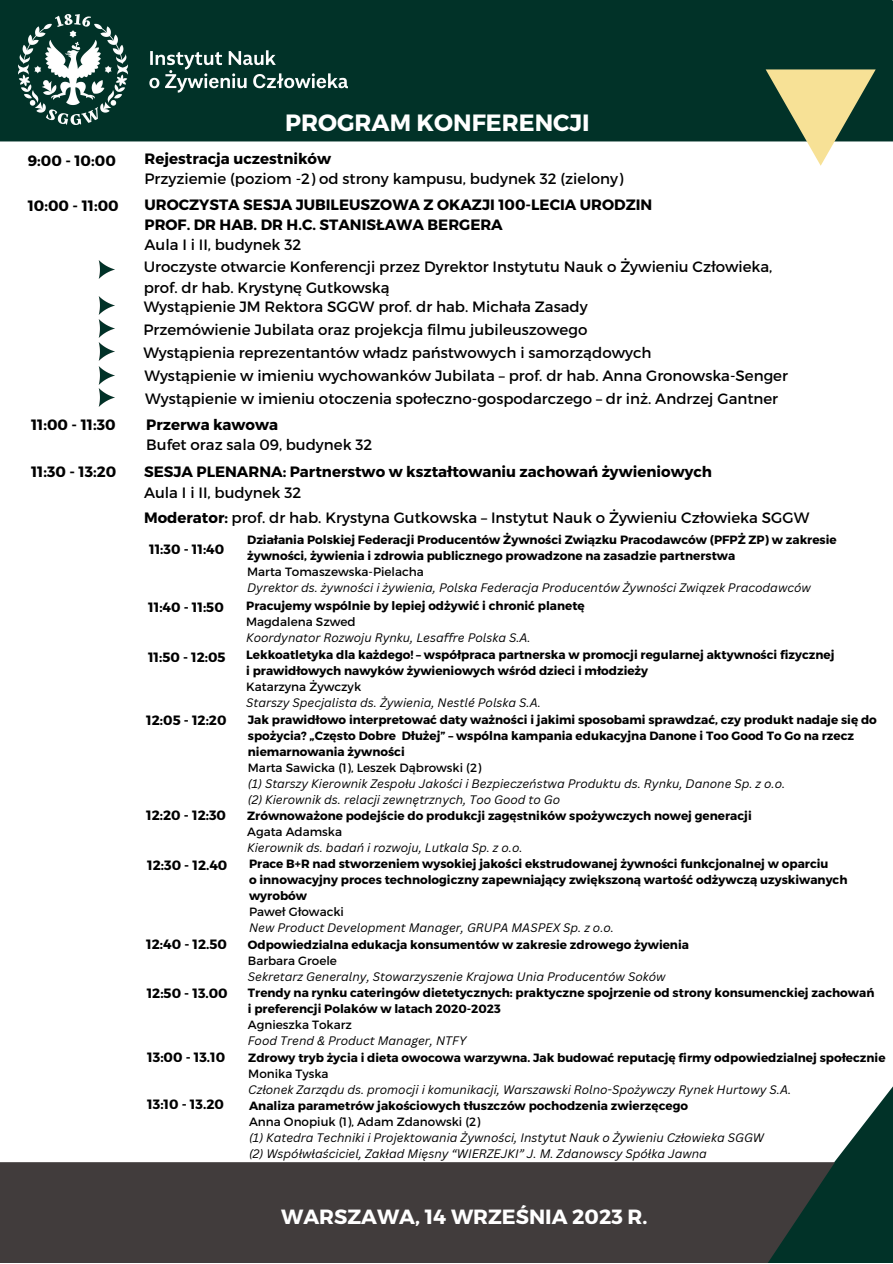
<style>
.page{position:relative;width:893px;height:1264px;background:#fff}
.page>*{position:absolute;margin:0;border:0;box-sizing:border-box;transform-origin:0 0}
.t1{font:700 23.55px "Montserrat";color:#fff}
.t2{font:700 20.55px "Montserrat";color:#fff}
.t3{font:15px "Montserrat";color:#000}
.t4{font:700 15px "Montserrat";color:#000}
.t5{font:700 13.5px "Montserrat";color:#000}
.t6{font:700 12px/16px "Montserrat";color:#000}
.t7{font:italic 12px "Canva Sans";color:#000}
.t8{font:12px "Montserrat";color:#000}
.s1{font-weight:700}
</style>
<div class="page">
<svg style="left:834px;top:1088px;width:58px;height:174px;fill:#013228"></svg>
<div style="left:0;top:0;width:892px;height:141px;background:#013228"></div>
<img style="left:18px;top:14px;width:329px;height:111px">
<svg style="left:765px;top:69px;width:110px;height:97px"></svg>
<img style="left:98px;top:260px;width:17px;height:18px">
<div style="left:0;top:1162px;width:834px;height:100px;background:#413c3c"></div>
<img style="left:98px;top:296px;width:17px;height:18px">
<img style="left:98px;top:319px;width:17px;height:18px">
<img style="left:98px;top:342px;width:17px;height:18px">
<img style="left:98px;top:366px;width:17px;height:18px">
<img style="left:98px;top:388px;width:17px;height:18px">
<p class="t1" style="left:285px;top:107px;width:306px">PROGRAM KONFERENCJI</p>
<p class="t4" style="left:144px;top:149px;width:188px">Rejestracja uczestników</p>
<p class="t3" style="left:144px;top:169px;width:480px">Przyziemie (poziom -2) od strony kampusu, budynek 32 (zielony)</p>
<p class="t4" style="left:28px;top:151px;width:90px">9:00 - 10:00</p>
<p class="t4" style="left:28px;top:196px;width:92px">10:00 - 11:00</p>
<p class="t4" style="left:144px;top:195px;width:509px">UROCZYSTA SESJA JUBILEUSZOWA Z OKAZJI 100-LECIA URODZIN</p>
<p class="t4" style="left:144px;top:215px;width:360px">PROF. DR HAB. DR H.C. STANISŁAWA BERGERA</p>
<p class="t3" style="left:144px;top:235px;width:158px">Aula I i II, budynek 32</p>
<p class="t3" style="left:144px;top:257px;width:630px">Uroczyste otwarcie Konferencji przez Dyrektor Instytutu Nauk o Żywieniu Człowieka,</p>
<p class="t3" style="left:144px;top:277px;width:247px">prof. dr hab. Krystynę Gutkowską</p>
<p class="t3" style="left:144px;top:297px;width:445px">Wystąpienie JM Rektora SGGW prof. dr hab. Michała Zasady</p>
<p class="t3" style="left:143px;top:320px;width:445px">Przemówienie Jubilata oraz projekcja filmu jubileuszowego</p>
<p class="t3" style="left:143px;top:343px;width:509px">Wystąpienia reprezentantów władz państwowych i samorządowych</p>
<p class="t3" style="left:144px;top:365px;width:645px">Wystąpienie w imieniu wychowanków Jubilata – prof. dr hab. Anna Gronowska-Senger</p>
<p class="t3" style="left:145px;top:388px;width:634px">Wystąpienie w imieniu otoczenia społeczno-gospodarczego – dr inż. Andrzej Gantner</p>
<p class="t4" style="left:31px;top:415px;width:86px">11:00 - 11:30</p>
<p class="t4" style="left:146px;top:415px;width:133px">Przerwa kawowa</p>
<p class="t3" style="left:146px;top:435px;width:227px">Bufet oraz sala 09, budynek 32</p>
<p class="t4" style="left:31px;top:462px;width:87px">11:30 - 13:20</p>
<p class="t4" style="left:144px;top:462px;width:569px">SESJA PLENARNA: Partnerstwo w kształtowaniu zachowań żywieniowych</p>
<p class="t3" style="left:144px;top:483px;width:159px">Aula I i II, budynek 32</p>
<p class="t3" style="left:144px;top:508px;width:666px"><span class="s1">Moderator:</span> prof. dr hab. Krystyna Gutkowska – Instytut Nauk o Żywieniu Człowieka SGGW</p>
<p class="t5" style="left:149px;top:540px;width:77px">11:30 - 11:40</p>
<p class="t6" style="left:247px;top:531px;width:591px">Działania Polskiej Federacji Producentów Żywności Związku Pracodawców (PFPŻ ZP) w zakresie żywności, żywienia i zdrowia publicznego prowadzone na zasadzie partnerstwa</p>
<p class="t8" style="left:247px;top:564px;width:178px">Marta Tomaszewska-Pielacha</p>
<p class="t7" style="left:247px;top:579px;width:565px">Dyrektor ds. żywności i żywienia, Polska Federacja Producentów Żywności Związek Pracodawców</p>
<p class="t5" style="left:148px;top:598px;width:77px">11:40 - 11:50</p>
<p class="t6" style="left:246px;top:597px;width:340px">Pracujemy wspólnie by lepiej odżywić i chronić planetę</p>
<p class="t8" style="left:246px;top:613px;width:111px">Magdalena Szwed</p>
<p class="t7" style="left:246px;top:629px;width:286px">Koordynator Rozwoju Rynku, Lesaffre Polska S.A.</p>
<p class="t5" style="left:148px;top:648px;width:79px">11:50 - 12:05</p>
<p class="t6" style="left:246px;top:646px;width:589px">Lekkoatletyka dla każdego! – współpraca partnerska w promocji regularnej aktywności fizycznej</p>
<p class="t6" style="left:246px;top:662px;width:403px">i prawidłowych nawyków żywieniowych wśród dzieci i młodzieży</p>
<p class="t8" style="left:246px;top:679px;width:116px">Katarzyna Żywczyk</p>
<p class="t7" style="left:246px;top:694px;width:296px">Starszy Specjalista ds. Żywienia, Nestlé Polska S.A.</p>
<p class="t5" style="left:146px;top:711px;width:82px">12:05 - 12:20</p>
<p class="t6" style="left:248px;top:711px;width:630px">Jak prawidłowo interpretować daty ważności i jakimi sposobami sprawdzać, czy produkt nadaje się do spożycia? „Często Dobre Dłużej” – wspólna kampania edukacyjna Danone i Too Good To Go na rzecz niemarnowania żywności</p>
<p class="t8" style="left:248px;top:760px;width:235px">Marta Sawicka (1), Leszek Dąbrowski (2)</p>
<p class="t7" style="left:248px;top:775px;width:539px">(1) Starszy Kierownik Zespołu Jakości i Bezpieczeństwa Produktu ds. Rynku, Danone Sp. z o.o.</p>
<p class="t7" style="left:248px;top:791px;width:314px">(2) Kierownik ds. relacji zewnętrznych, Too Good to Go</p>
<p class="t5" style="left:146px;top:806px;width:81px">12:20 - 12:30</p>
<p class="t6" style="left:247px;top:807px;width:506px">Zrównoważone podejście do produkcji zagęstników spożywczych nowej generacji</p>
<p class="t8" style="left:247px;top:823px;width:96px">Agata Adamska</p>
<p class="t7" style="left:247px;top:839px;width:277px">Kierownik ds. badań i rozwoju, Lutkala Sp. z o.o.</p>
<p class="t5" style="left:147px;top:856px;width:82px">12:30 - 12.40</p>
<p class="t6" style="left:249px;top:855px;width:581px">Prace B+R nad stworzeniem wysokiej jakości ekstrudowanej żywności funkcjonalnej w oparciu</p>
<p class="t6" style="left:249px;top:871px;width:600px">o innowacyjny proces technologiczny zapewniający zwiększoną wartość odżywczą uzyskiwanych wyrobów</p>
<p class="t8" style="left:249px;top:903px;width:96px">Paweł Głowacki</p>
<p class="t7" style="left:249px;top:919px;width:366px">New Product Development Manager, GRUPA MASPEX Sp. z o.o.</p>
<p class="t5" style="left:146px;top:935px;width:82px">12:40 - 12.50</p>
<p class="t6" style="left:248px;top:935px;width:442px">Odpowiedzialna edukacja konsumentów w zakresie zdrowego żywienia</p>
<p class="t8" style="left:248px;top:952px;width:91px">Barbara Groele</p>
<p class="t7" style="left:248px;top:967px;width:419px">Sekretarz Generalny, Stowarzyszenie Krajowa Unia Producentów Soków</p>
<p class="t5" style="left:147px;top:984px;width:83px">12:50 - 13.00</p>
<p class="t6" style="left:248px;top:984px;width:628px">Trendy na rynku cateringów dietetycznych: praktyczne spojrzenie od strony konsumenckiej zachowań</p>
<p class="t6" style="left:248px;top:1000px;width:254px">i preferencji Polaków w latach 2020-2023</p>
<p class="t8" style="left:248px;top:1017px;width:106px">Agnieszka Tokarz</p>
<p class="t7" style="left:248px;top:1032px;width:220px">Food Trend &amp; Product Manager, NTFY</p>
<p class="t5" style="left:147px;top:1048px;width:79px">13:00 - 13.10</p>
<p class="t6" style="left:248px;top:1048px;width:638px">Zdrowy tryb życia i dieta owocowa warzywna. Jak budować reputację firmy odpowiedzialnej społecznie</p>
<p class="t8" style="left:248px;top:1065px;width:82px">Monika Tyska</p>
<p class="t7" style="left:248px;top:1080px;width:544px">Członek Zarządu ds. promocji i komunikacji, Warszawski Rolno-Spożywczy Rynek Hurtowy S.A.</p>
<p class="t5" style="left:147px;top:1095px;width:78px">13:10 - 13.20</p>
<p class="t6" style="left:249px;top:1096px;width:440px">Analiza parametrów jakościowych tłuszczów pochodzenia zwierzęcego</p>
<p class="t8" style="left:249px;top:1113px;width:233px">Anna Onopiuk (1), Adam Zdanowski (2)</p>
<p class="t7" style="left:249px;top:1128px;width:516px">(1) Katedra Techniki i Projektowania Żywności, Instytut Nauk o Żywieniu Człowieka SGGW</p>
<p class="t7" style="left:249px;top:1144px;width:459px">(2) Współwłaściciel, Zakład Mięsny “WIERZEJKI” J. M. Zdanowscy Spółka Jawna</p>
<p class="t2" style="left:281px;top:1203px;width:368px">WARSZAWA, 14 WRZEŚNIA 2023 R.</p>
</div>
